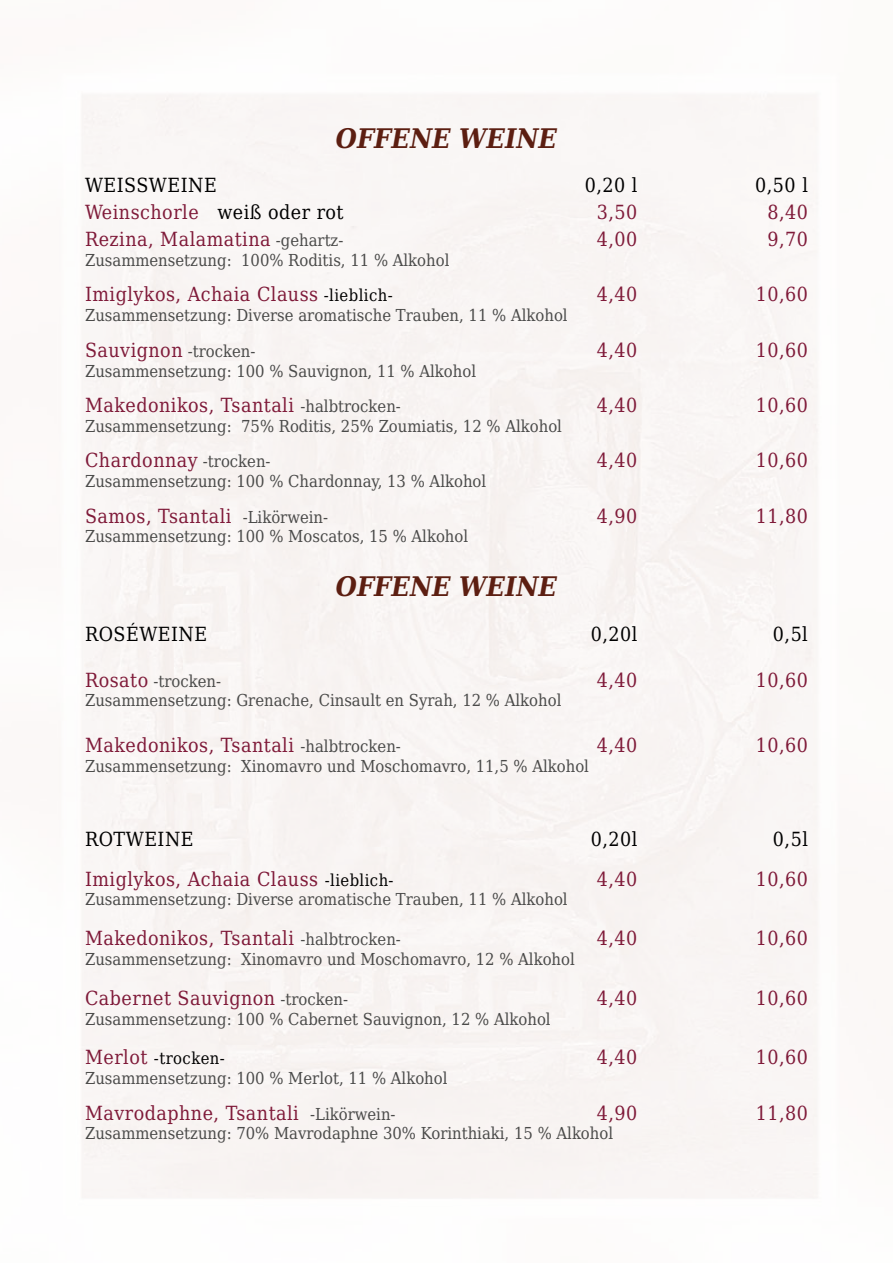
<style>
.page{position:relative;width:893px;height:1263px;background:#fff}
.page>*{position:absolute;margin:0;border:0;box-sizing:border-box;transform-origin:0 0}
.t1{font:italic 700 27px "DejaVu Serif Condensed";color:#5c1e11}
.t2{font:19.5px "DejaVu Serif Condensed";letter-spacing:.025em;color:#7f1a39}
.t3{font:19.5px "DejaVu Serif Condensed";letter-spacing:.025em;color:#000}
.t4{font:16.5px "DejaVu Serif Condensed";color:#4a4a49}
.t5{font:16.5px "DejaVu Serif Condensed";letter-spacing:.025em;color:#000}
.s1{color:#000}
.s2{font-size:16.5px;color:#4a4a49}
.s3{font-size:16.5px;color:#000}
.s4{font-size:19.5px;color:#7f1a39}
</style>
<div class="page">
<h1 class="t1" style="left:336px;top:117px;width:223px">OFFENE WEINE</h1>
<p class="t3" style="left:85px;top:170px;width:133px">WEISSWEINE</p>
<p class="t3" style="left:585px;top:170px;width:54px">0,20 l</p>
<p class="t3" style="left:755px;top:170px;width:54px">0,50 l</p>
<p class="t2" style="left:85px;top:197px;width:260px">Weinschorle <span class="s1">weiß oder rot</span></p>
<p class="t2" style="left:597px;top:197px;width:42px">3,50</p>
<p class="t2" style="left:767px;top:197px;width:42px">8,40</p>
<p class="t2" style="left:85px;top:224px;width:260px">Rezina, Malamatina <span class="s2">-gehartz-</span></p>
<p class="t2" style="left:597px;top:224px;width:42px">4,00</p>
<p class="t2" style="left:767px;top:224px;width:42px">9,70</p>
<p class="t4" style="left:85px;top:248px;width:366px">Zusammensetzung: 100% Roditis, 11 % Alkohol</p>
<p class="t2" style="left:85px;top:280px;width:309px">Imiglykos, Achaia Clauss <span class="s3">-lieblich-</span></p>
<p class="t2" style="left:597px;top:280px;width:42px">4,40</p>
<p class="t2" style="left:756px;top:280px;width:54px">10,60</p>
<p class="t4" style="left:85px;top:303px;width:484px">Zusammensetzung: Diverse aromatische Trauben, 11 % Alkohol</p>
<p class="t2" style="left:85px;top:335px;width:172px">Sauvignon <span class="s2">-trocken-</span></p>
<p class="t2" style="left:597px;top:335px;width:42px">4,40</p>
<p class="t2" style="left:756px;top:335px;width:54px">10,60</p>
<p class="t4" style="left:85px;top:358px;width:393px">Zusammensetzung: 100 % Sauvignon, 11 % Alkohol</p>
<p class="t2" style="left:85px;top:390px;width:317px">Makedonikos, Tsantali <span class="s2">-halbtrocken-</span></p>
<p class="t2" style="left:597px;top:390px;width:42px">4,40</p>
<p class="t2" style="left:756px;top:390px;width:54px">10,60</p>
<p class="t4" style="left:85px;top:413px;width:478px">Zusammensetzung: 75% Roditis, 25% Zoumiatis, 12 % Alkohol</p>
<p class="t2" style="left:85px;top:446px;width:187px">Chardonnay <span class="s2">-trocken-</span></p>
<p class="t2" style="left:597px;top:446px;width:42px">4,40</p>
<p class="t2" style="left:756px;top:446px;width:54px">10,60</p>
<p class="t4" style="left:85px;top:469px;width:403px">Zusammensetzung: 100 % Chardonnay, 13 % Alkohol</p>
<p class="t2" style="left:85px;top:501px;width:245px">Samos, Tsantali <span class="s2">-Likörwein-</span></p>
<p class="t2" style="left:597px;top:501px;width:42px">4,90</p>
<p class="t2" style="left:756px;top:501px;width:54px">11,80</p>
<p class="t4" style="left:85px;top:524px;width:385px">Zusammensetzung: 100 % Moscatos, 15 % Alkohol</p>
<h1 class="t1" style="left:336px;top:565px;width:223px">OFFENE WEINE</h1>
<p class="t3" style="left:85px;top:619px;width:124px">ROSÉWEINE</p>
<p class="t3" style="left:591px;top:619px;width:48px">0,20l</p>
<p class="t3" style="left:773px;top:619px;width:36px">0,5l</p>
<p class="t4" style="left:85px;top:668px;width:138px"><span class="s4">Rosato</span> -trocken-</p>
<p class="t2" style="left:597px;top:665px;width:42px">4,40</p>
<p class="t2" style="left:756px;top:665px;width:54px">10,60</p>
<p class="t4" style="left:85px;top:688px;width:478px">Zusammensetzung: Grenache, Cinsault en Syrah, 12 % Alkohol</p>
<p class="t2" style="left:85px;top:731px;width:317px">Makedonikos, Tsantali <span class="s2">-halbtrocken-</span></p>
<p class="t2" style="left:597px;top:731px;width:42px">4,40</p>
<p class="t2" style="left:756px;top:731px;width:54px">10,60</p>
<p class="t4" style="left:85px;top:754px;width:505px">Zusammensetzung: Xinomavro und Moschomavro, 11,5 % Alkohol</p>
<p class="t3" style="left:85px;top:824px;width:110px">ROTWEINE</p>
<p class="t3" style="left:591px;top:824px;width:48px">0,20l</p>
<p class="t3" style="left:773px;top:824px;width:36px">0,5l</p>
<p class="t2" style="left:85px;top:864px;width:310px">Imiglykos, Achaia Clauss <span class="s3">-lieblich-</span></p>
<p class="t2" style="left:597px;top:864px;width:42px">4,40</p>
<p class="t2" style="left:756px;top:864px;width:54px">10,60</p>
<p class="t4" style="left:85px;top:887px;width:484px">Zusammensetzung: Diverse aromatische Trauben, 11 % Alkohol</p>
<p class="t2" style="left:85px;top:923px;width:317px">Makedonikos, Tsantali <span class="s2">-halbtrocken-</span></p>
<p class="t2" style="left:597px;top:923px;width:42px">4,40</p>
<p class="t2" style="left:756px;top:923px;width:54px">10,60</p>
<p class="t4" style="left:85px;top:947px;width:491px">Zusammensetzung: Xinomavro und Moschomavro, 12 % Alkohol</p>
<p class="t2" style="left:85px;top:983px;width:265px">Cabernet Sauvignon <span class="s2">-trocken-</span></p>
<p class="t2" style="left:597px;top:983px;width:42px">4,40</p>
<p class="t2" style="left:756px;top:983px;width:54px">10,60</p>
<p class="t4" style="left:85px;top:1006px;width:467px">Zusammensetzung: 100 % Cabernet Sauvignon, 12 % Alkohol</p>
<p class="t5" style="left:85px;top:1046px;width:141px"><span class="s4">Merlot</span> -trocken-</p>
<p class="t2" style="left:597px;top:1043px;width:42px">4,40</p>
<p class="t2" style="left:756px;top:1043px;width:54px">10,60</p>
<p class="t4" style="left:85px;top:1066px;width:364px">Zusammensetzung: 100 % Merlot, 11 % Alkohol</p>
<p class="t2" style="left:85px;top:1098px;width:312px">Mavrodaphne, Tsantali <span class="s2">-Likörwein-</span></p>
<p class="t2" style="left:597px;top:1098px;width:42px">4,90</p>
<p class="t2" style="left:756px;top:1098px;width:54px">11,80</p>
<p class="t4" style="left:85px;top:1121px;width:530px">Zusammensetzung: 70% Mavrodaphne 30% Korinthiaki, 15 % Alkohol</p>
</div>
